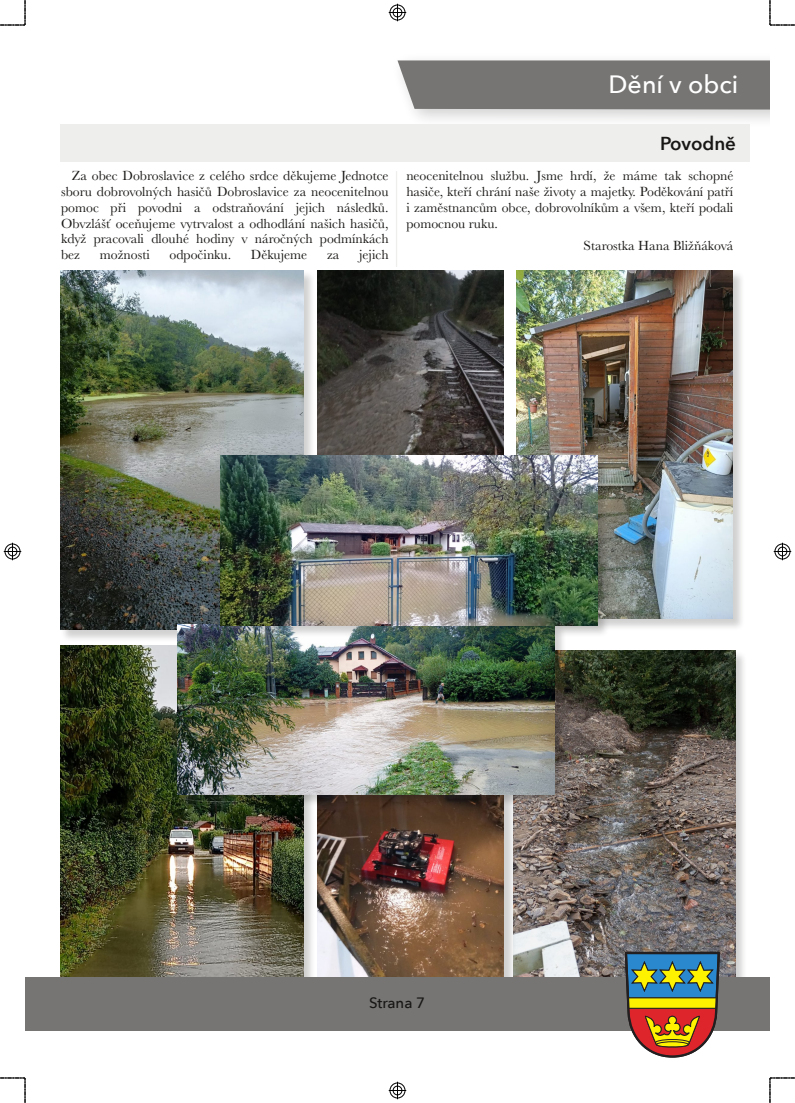
<style>
.page{position:relative;width:795px;height:1103px;background:#fff}
.page>*{position:absolute;margin:0;border:0;box-sizing:border-box;transform-origin:0 0}
.t1{font:500 25px "Avenir Next";color:#fff}
.t2{font:600 18.75px "Avenir Next";letter-spacing:-.005em;color:#181715}
.t3{font:500 15px "Avenir Next";letter-spacing:-.005em;color:#181715}
.t4{font:13.75px/15.8px "Baskerville";color:#181715;text-align:justify}
</style>
<div class="page">
<div style="left:471px;top:645px;width:276px;height:362px;background:#181715;opacity:.2"></div>
<img style="left:516px;top:651px;width:218px;height:326px">
<div style="left:317px;top:675px;width:199px;height:332px;background:#181715;opacity:.2"></div>
<img style="left:317px;top:807px;width:186px;height:170px">
<div style="left:388px;top:52px;width:381px;height:77px;background:#181715;opacity:.2"></div>
<div style="left:397px;top:60px;width:372px;height:50px;background:#767573"></div>
<div style="left:60px;top:124px;width:689px;height:38px;background:#eeeeec"></div>
<hr style="left:395px;top:171px;width:2px;height:96px;background:#eeeeec">
<div style="left:516px;top:270px;width:229px;height:361px;background:#181715;opacity:.2"></div>
<img style="left:516px;top:270px;width:216px;height:348px">
<div style="left:60px;top:645px;width:255px;height:362px;background:#181715;opacity:.2"></div>
<img style="left:60px;top:645px;width:243px;height:332px">
<img style="left:317px;top:270px;width:186px;height:186px">
<div style="left:60px;top:270px;width:255px;height:373px;background:#181715;opacity:.2"></div>
<img style="left:60px;top:270px;width:243px;height:359px">
<div style="left:177px;top:624px;width:389px;height:183px;background:#181715;opacity:.2"></div>
<img style="left:177px;top:624px;width:377px;height:170px">
<div style="left:220px;top:456px;width:389px;height:182px;background:#181715;opacity:.2"></div>
<img style="left:220px;top:456px;width:376px;height:169px">
<div style="left:25px;top:977px;width:744px;height:53px;background:#767573"></div>
<svg style="left:624px;top:951px;width:95px;height:106px"></svg>
<svg style="left:0;top:1077px;width:26px;height:25px"></svg>
<svg style="left:0;top:0;width:26px;height:26px"></svg>
<svg style="left:769px;top:1077px;width:25px;height:25px"></svg>
<svg style="left:769px;top:0;width:25px;height:26px"></svg>
<svg style="left:388px;top:1081px;width:18px;height:18px"></svg>
<svg style="left:3px;top:542px;width:19px;height:19px"></svg>
<svg style="left:388px;top:3px;width:18px;height:19px"></svg>
<svg style="left:773px;top:542px;width:18px;height:19px"></svg>
<h1 class="t1" style="left:608px;top:68px;width:131px">Dění v obci</h1>
<p class="t4" style="left:61px;top:168px;width:329px;text-indent:11px">Za obec Dobroslavice z celého srdce děkujeme Jednotce sboru dobrovolných hasičů Dobroslavice za neocenitelnou pomoc při povodni a odstraňování jejich následků.<br>Obvzlášť oceňujeme vytrvalost a odhodlání našich hasičů, když pracovali dlouhé hodiny v náročných podmínkách bez</p>
<p class="t4" style="left:100px;top:247px;width:51px">možnosti</p>
<p class="t4" style="left:169px;top:247px;width:63px">odpočinku.</p>
<p class="t4" style="left:251px;top:247px;width:58px">Děkujeme</p>
<p class="t4" style="left:327px;top:247px;width:14px">za</p>
<p class="t4" style="left:359px;top:247px;width:31px">jejich</p>
<h2 class="t2" style="left:659px;top:131px;width:78px">Povodně</h2>
<p class="t4" style="left:406px;top:168px;width:328px">neocenitelnou službu. Jsme hrdí, že máme tak schopné hasiče, kteří chrání naše životy a majetky. Poděkování patří i zaměstnancům obce, dobrovolníkům a všem, kteří podali pomocnou ruku.</p>
<p class="t4" style="left:583px;top:237px;width:151px">Starostka Hana Bližňáková</p>
<p class="t3" style="left:369px;top:992px;width:58px">Strana 7</p>
</div>
